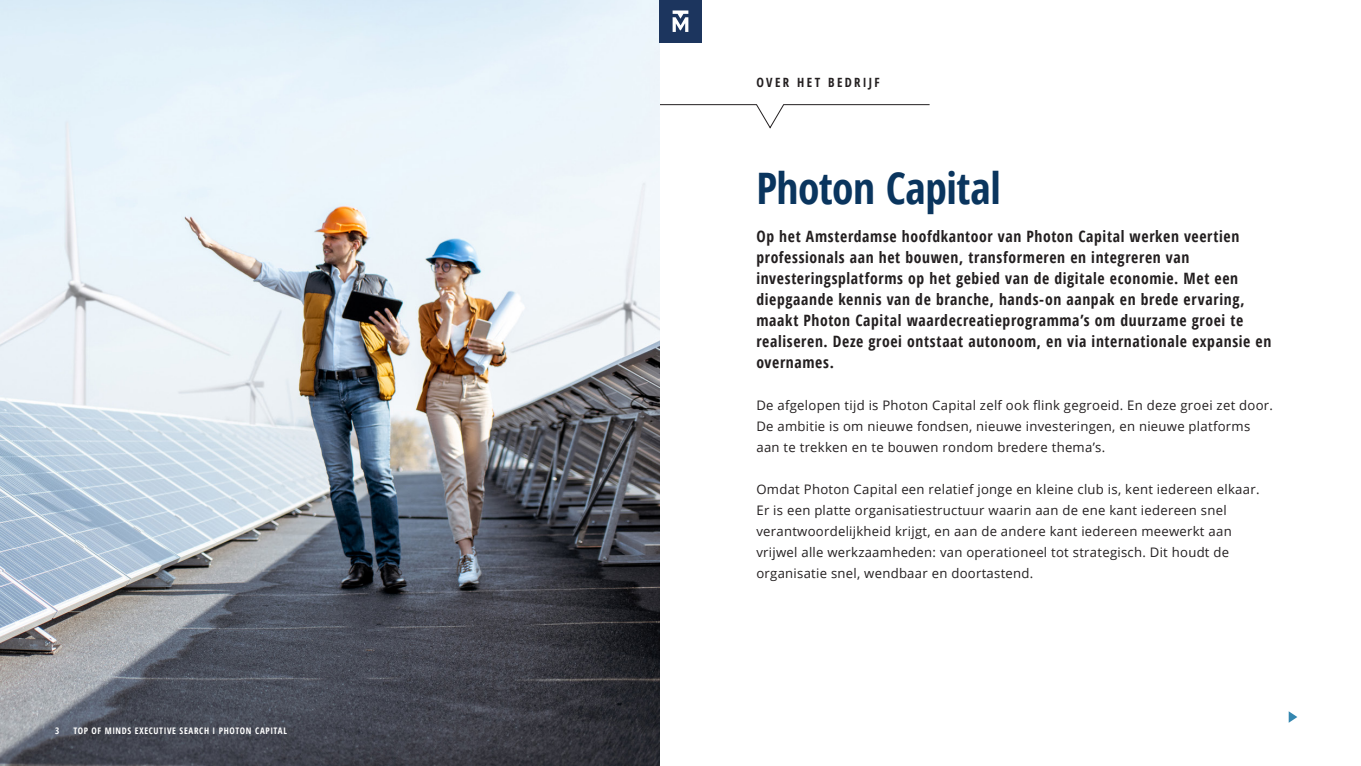
<style>
.page{position:relative;width:1361px;height:766px;background:#fff}
.page>*{position:absolute;margin:0;border:0;box-sizing:border-box;transform-origin:0 0}
.Page_header_kopie{font:700 condensed 43.42px "Open Sans";letter-spacing:-.01em;color:#0a355e}
.t1{font:700 condensed 15.67px/21px "Open Sans";letter-spacing:.04em;color:#231f20}
.t2{font:13.12px/21px "Open Sans";letter-spacing:.02em;color:#231f20}
.t3{font:700 condensed 12.75px "Open Sans";letter-spacing:.185em;color:#231f20}
.t4{font:700 condensed 9px "Open Sans";letter-spacing:.07em;color:#fff}
</style>
<div class="page">
<svg style="left:659px;top:104px;width:271px;height:24px"></svg>
<img style="left:0;top:0;width:659px;height:765px">
<svg style="left:1288px;top:711px;width:9px;height:11px"></svg>
<div style="left:659px;top:0;width:43px;height:43px;background:#1c355e"></div>
<svg style="left:672px;top:10px;width:16px;height:22px"></svg>
<p class="t4" style="left:55px;top:724px;width:6px">3</p>
<p class="t4" style="left:73px;top:724px;width:215px">TOP OF MINDS EXECUTIVE SEARCH I PHOTON CAPITAL</p>
<p class="t3" style="left:756px;top:73px;width:125px">OVER HET BEDRIJF</p>
<p class="Page_header_kopie" style="left:756px;top:158px;width:246px">Photon Capital</p>
<p class="t1" style="left:756px;top:225px;width:516px">Op het Amsterdamse hoofdkantoor van Photon Capital werken veertien professionals aan het bouwen, transformeren en integreren van investeringsplatforms op het gebied van de digitale economie. Met een diepgaande kennis van de branche, hands-on aanpak en brede ervaring, maakt Photon Capital waardecreatieprogramma’s om duurzame groei te realiseren. Deze groei ontstaat autonoom, en via internationale expansie en overnames.</p>
<p class="t2" style="left:756px;top:394px;width:518px">De afgelopen tijd is Photon Capital zelf ook flink gegroeid. En deze groei zet door.<br>De ambitie is om nieuwe fondsen, nieuwe investeringen, en nieuwe platforms aan te trekken en te bouwen rondom bredere thema’s.</p>
<p class="t2" style="left:756px;top:478px;width:504px">Omdat Photon Capital een relatief jonge en kleine club is, kent iedereen elkaar.<br>Er is een platte organisatiestructuur waarin aan de ene kant iedereen snel verantwoordelijkheid krijgt, en aan de andere kant iedereen meewerkt aan vrijwel alle werkzaamheden: van operationeel tot strategisch. Dit houdt de organisatie snel, wendbaar en doortastend.</p>
</div>
